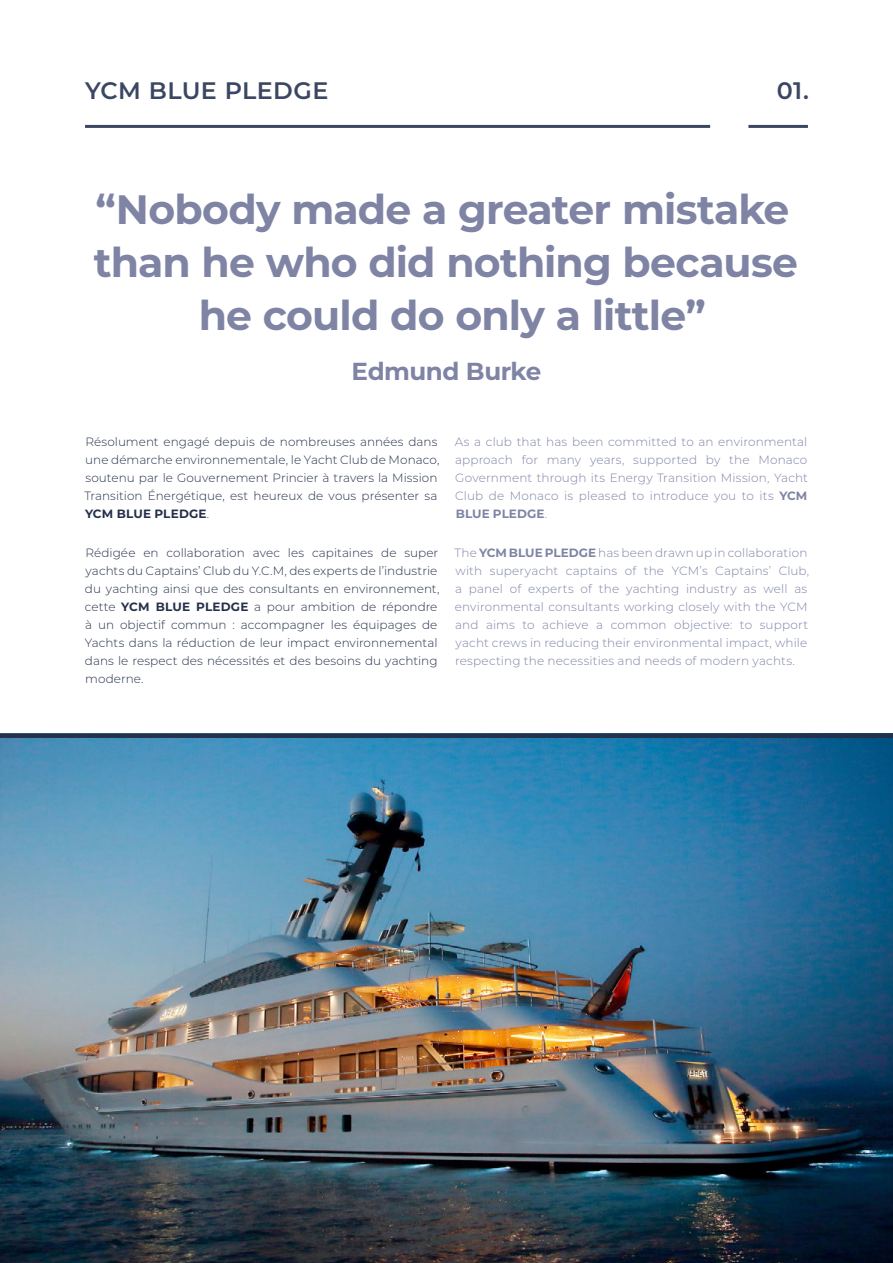
<style>
.page{position:relative;width:893px;height:1263px;background:#fff}
.page>*{position:absolute;margin:0;border:0;box-sizing:border-box;transform-origin:0 0}
.t1{font:700 40.95px/53.2px "Montserrat";letter-spacing:-.02em;color:#7f84a5;text-align:center}
.t2{font:700 24.6px "Montserrat";letter-spacing:-.02em;color:#7f84a5}
.t3{font:600 23.85px "Montserrat";letter-spacing:.015em;color:#3b4762}
.t4{font:300 12px/18px "Montserrat";letter-spacing:.005em;color:#25304a}
.t5{font:300 12px/18px "Montserrat";letter-spacing:.015em;color:#7f84a5;text-align:justify}
.s1{font-weight:700}
</style>
<div class="page">
<img style="left:0;top:738px;width:893px;height:525px">
<div style="left:0;top:733px;width:893px;height:5px;background:#25304a"></div>
<hr style="left:85px;top:125px;width:625px;height:3px;background:#3b4762">
<hr style="left:748px;top:125px;width:60px;height:3px;background:#3b4762">
<h3 class="t3" style="left:85px;top:77px;width:245px">YCM BLUE PLEDGE</h3>
<h3 class="t3" style="left:777px;top:77px;width:34px">01.</h3>
<h1 class="t1" style="left:94px;top:184px;width:706px">“Nobody made a greater mistake than he who did nothing because he could do only a little”</h1>
<h2 class="t2" style="left:352px;top:359px;width:191px">Edmund Burke</h2>
<p class="t4" style="left:84px;top:433px;width:357px">Résolument engagé depuis de nombreuses années dans une démarche environnementale, le Yacht Club de Monaco, soutenu par le Gouvernement Princier à travers la Mission Transition Énergétique, est heureux de vous présenter sa <span class="s1">YCM BLUE PLEDGE</span>.</p>
<p class="t4" style="left:85px;top:544px;width:356px">Rédigée en collaboration avec les capitaines de super yachts du Captains’ Club du Y.C.M, des experts de l’industrie du yachting ainsi que des consultants en environnement, cette <span class="s1">YCM BLUE PLEDGE</span> a pour ambition de répondre à un objectif commun : accompagner les équipages de Yachts dans la réduction de leur impact environnemental dans le respect des nécessités et des besoins du yachting moderne.</p>
<p class="t5" style="left:455px;top:433px;width:355px">As a club that has been committed to an environmental approach for many years, supported by the Monaco Government through its Energy Transition Mission, Yacht Club de Monaco is pleased to introduce you to its <span class="s1">YCM BLUE PLEDGE</span>.</p>
<p class="t5" style="left:454px;top:544px;width:356px;text-align:left">The <span class="s1">YCM BLUE PLEDGE</span> has been drawn up in collaboration with superyacht captains of the YCM’s Captains’ Club, a panel of experts of the yachting industry as well as environmental consultants working closely with the YCM and aims to achieve a common objective: to support yacht crews in reducing their environmental impact, while respecting the necessities and needs of modern yachts.</p>
</div>
